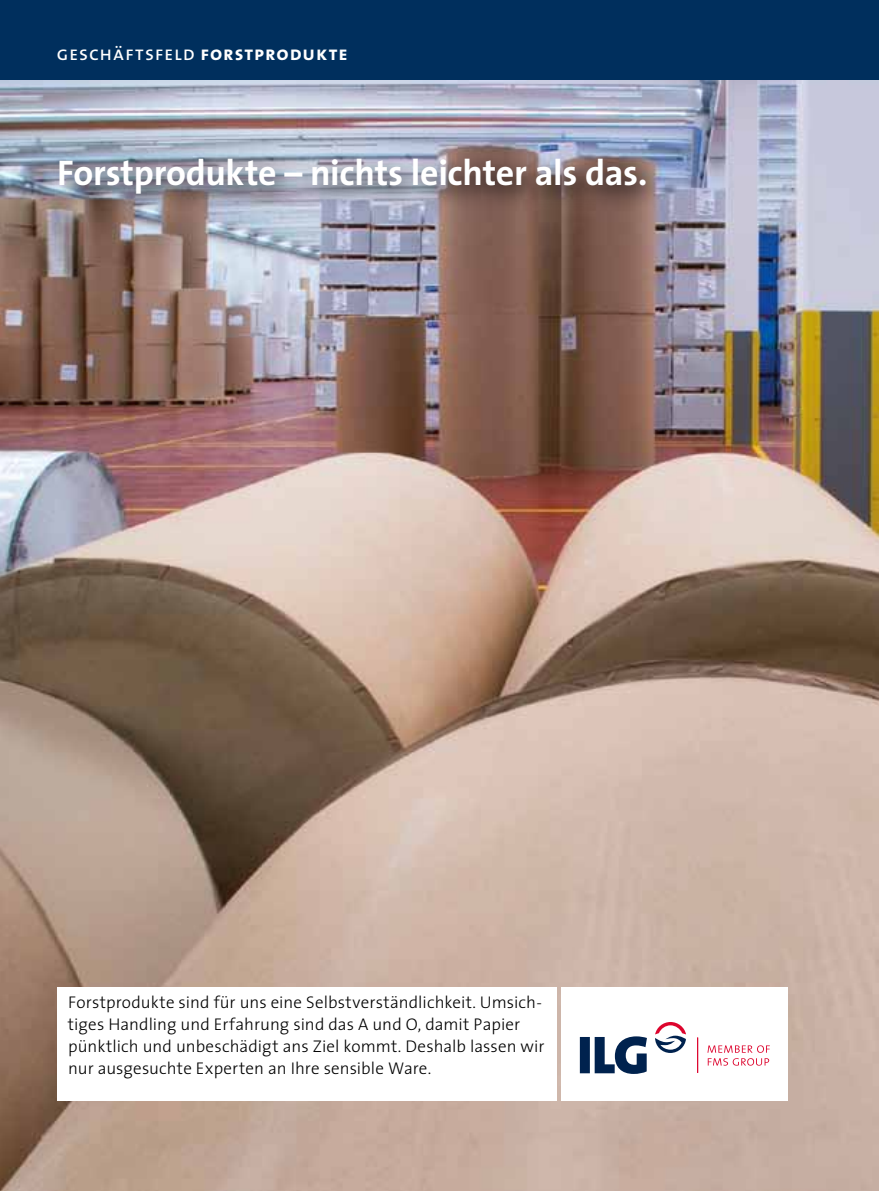
<style>
.page{position:relative;width:879px;height:1191px;background:#fff}
.page>*{position:absolute;margin:0;border:0;box-sizing:border-box;transform-origin:0 0}
.t1{font:700 36px "The Sans";letter-spacing:-.01em;color:#fff}
.t2{font:20px "The Sans Caps";letter-spacing:.04em;color:#fff}
.t3{font:300 17px/22px "The Sans";letter-spacing:.005em;color:#000}
.s1{font-family:"The Sans Bold Caps"}
</style>
<div class="page">
<img style="left:0;top:79px;width:879px;height:1112px">
<div style="left:561px;top:986px;width:227px;height:114px;background:#fff"></div>
<svg style="left:580px;top:1036px;width:67px;height:38px"></svg>
<svg style="left:655px;top:1022px;width:31px;height:31px"></svg>
<hr style="left:697px;top:1037px;width:1px;height:36px;background:#dd042d">
<svg style="left:708px;top:1058px;width:62px;height:7px"></svg>
<svg style="left:707px;top:1045px;width:63px;height:7px"></svg>
<div style="left:57px;top:986px;width:499px;height:114px;background:#fff"></div>
<div style="left:48px;top:147px;width:622px;height:69px;background:#000;opacity:.75"></div>
<div style="left:0;top:0;width:879px;height:79px;background:#002f5d"></div>
<p class="t2" style="left:57px;top:37px;width:292px">geschäftsfeld <span class="s1">forstprodukte</span></p>
<h1 class="t1" style="left:57px;top:142px;width:592px">Forstprodukte – nichts leichter als das.</h1>
<p class="t3" style="left:68px;top:990px;width:478px">Forstprodukte sind für uns eine Selbstverständlichkeit. Umsich&shy;tiges Handling und Erfahrung sind das A und O, damit Papier pünktlich und unbeschädigt ans Ziel kommt. Deshalb lassen wir nur ausgesuchte Experten an Ihre sensible Ware.</p>
</div>
